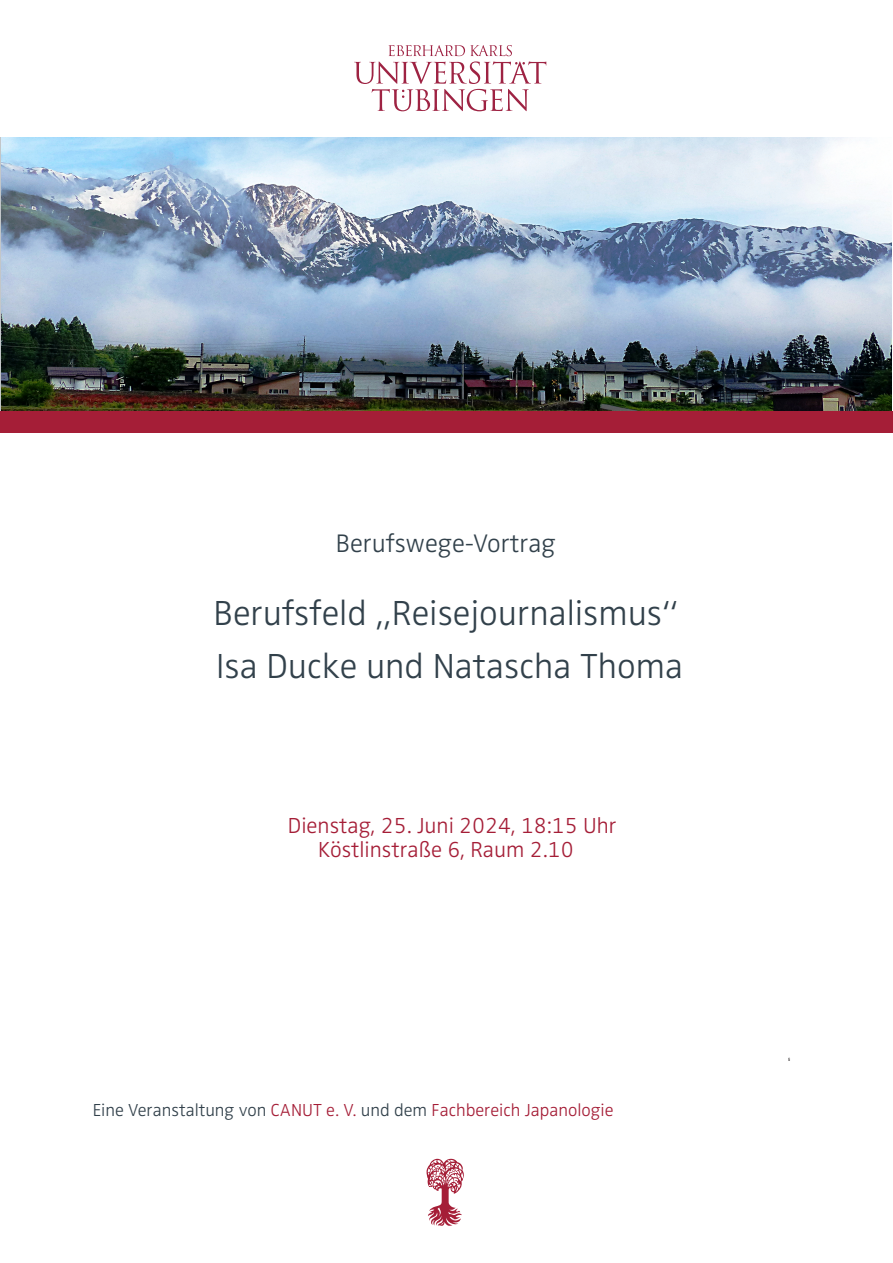
<style>
.page{position:relative;width:893px;height:1263px;background:#fff}
.page>*{position:absolute;margin:0;border:0;box-sizing:border-box;transform-origin:0 0}
.t1{font:300 36px/53.9px "Zwo OT";color:#32414b}
.t2{font:300 26.25px "Zwo OT";color:#32414b}
.t3{font:300 22.5px/23.9px "Zwo OT";color:#a51e37;text-align:center}
.t4{font:300 18px "Zwo OT";color:#a51e37}
.s1{color:#32414b}
</style>
<div class="page">
<svg style="left:354px;top:45px;width:192px;height:66px"></svg>
<svg style="left:427px;top:1159px;width:37px;height:67px"></svg>
<img style="left:1px;top:137px;width:891px;height:275px">
<div style="left:1px;top:412px;width:892px;height:21px;background:#a51e37"></div>
<h2 class="t2" style="left:336px;top:529px;width:221px">Berufswege-Vortrag</h2>
<h1 class="t1" style="left:214px;top:586px;width:471px">Berufsfeld „Reisejournalismus“<br>Isa Ducke und Natascha Thoma</h1>
<p class="t3" style="left:288px;top:814px;width:330px">Dienstag, 25. Juni 2024, 18:15 Uhr<br>Köstlinstraße 6, Raum 2.10</p>
<p class="t4" style="left:93px;top:1099px;width:522px"><span class="s1">Eine Veranstaltung von</span> CANUT e. V. <span class="s1">und dem</span> Fachbereich Japanologie</p>
</div>
